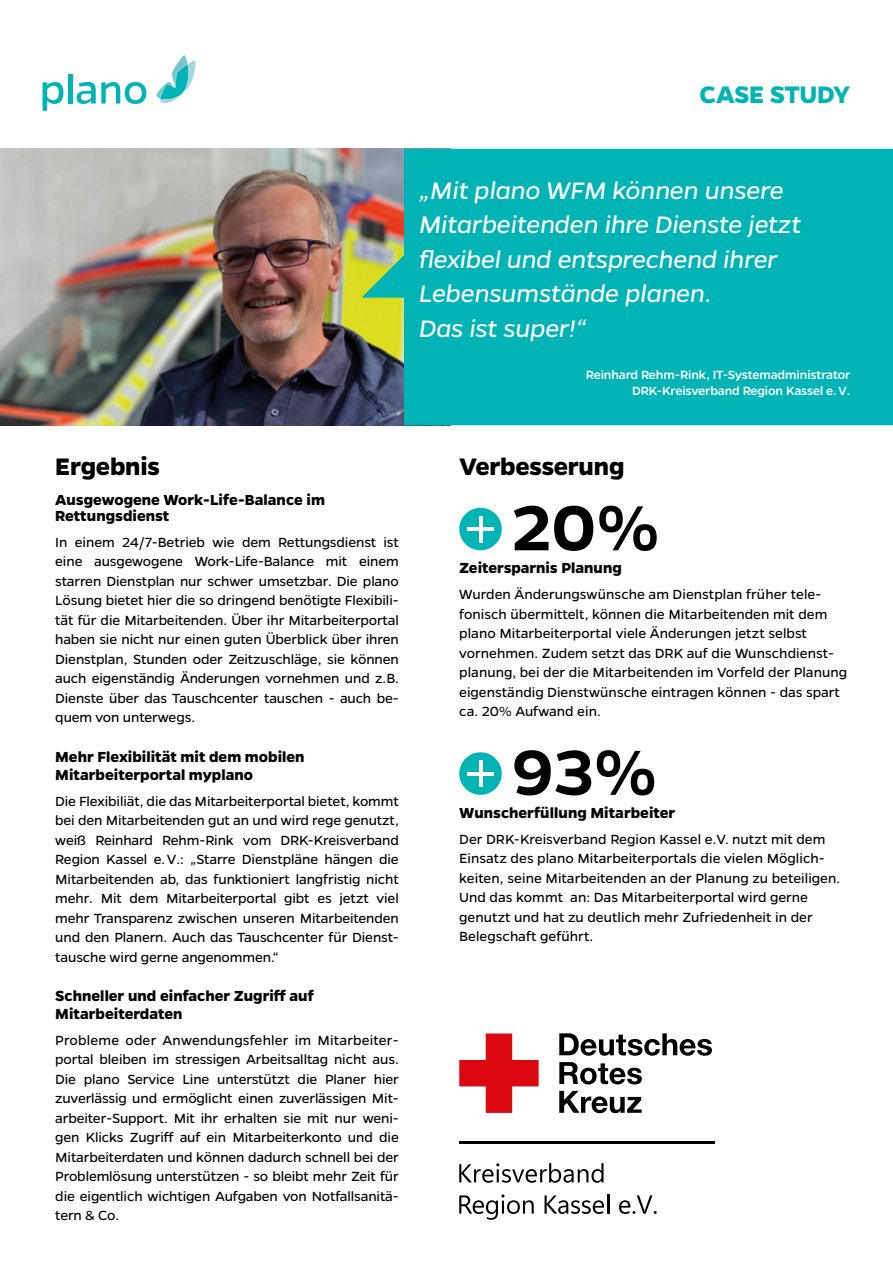
<style>
.page{position:relative;width:893px;height:1263px;background:#fff}
.page>*{position:absolute;margin:0;border:0;box-sizing:border-box;transform-origin:0 0}
.t1{font:600 72px "Gentona";color:#000}
.t2{font:italic 27px/34.5px "Gentona";letter-spacing:-.01em;color:#fff}
.t3{font:700 27px "Gentona";letter-spacing:-.01em;color:#000}
.t4{font:700 27px "Gentona";letter-spacing:-.02em;color:#00b3b5}
.t5{font:700 16.5px/18px "Gentona";color:#000}
.t6{font:15px/19.5px "Gentona";color:#000;text-align:justify}
.t7{font:500 13.5px/16.2px "Gentona";letter-spacing:-.01em;color:#fff;text-align:right}
</style>
<div class="page">
<img style="left:0;top:149px;width:361px;height:276px">
<svg style="left:361px;top:149px;width:532px;height:276px;background:#0bafae"></svg>
<div style="left:459px;top:508px;width:43px;height:42px;background:#00b3b5;border-radius:50%"></div>
<hr style="left:467px;top:527px;width:27px;height:4px;background:#fff">
<hr style="left:479px;top:516px;width:3px;height:26px;background:#fff">
<div style="left:459px;top:752px;width:43px;height:43px;background:#00b3b5;border-radius:50%"></div>
<hr style="left:467px;top:772px;width:27px;height:3px;background:#fff">
<hr style="left:479px;top:760px;width:3px;height:27px;background:#fff">
<svg style="left:459px;top:1033px;width:80px;height:80px"></svg>
<svg style="left:559px;top:1033px;width:153px;height:23px"></svg>
<svg style="left:559px;top:1062px;width:83px;height:22px"></svg>
<svg style="left:559px;top:1091px;width:83px;height:22px"></svg>
<hr style="left:459px;top:1142px;width:255px;height:2px;background:#000">
<svg style="left:459px;top:1163px;width:144px;height:20px"></svg>
<svg style="left:459px;top:1194px;width:75px;height:26px"></svg>
<svg style="left:545px;top:1194px;width:64px;height:20px"></svg>
<svg style="left:619px;top:1195px;width:38px;height:19px"></svg>
<svg style="left:156px;top:55px;width:40px;height:48px"></svg>
<svg style="left:43px;top:82px;width:20px;height:29px"></svg>
<svg style="left:77px;top:82px;width:69px;height:22px"></svg>
<hr style="left:68px;top:74px;width:4px;height:30px;background:#00b3b5">
<h2 class="t4" style="left:699px;top:78px;width:152px">CASE STUDY</h2>
<h2 class="t2" style="left:419px;top:173px;width:384px">„Mit plano WFM können unsere<br>Mitarbeitenden ihre Dienste jetzt flexibel und entsprechend ihrer<br>Lebensumstände planen.<br>Das ist super!“</h2>
<p class="t7" style="left:586px;top:367px;width:266px">Reinhard Rehm-Rink, IT-Systemadministrator<br>DRK-Kreisverband Region Kassel e.V.</p>
<h2 class="t3" style="left:55px;top:451px;width:106px">Ergebnis</h2>
<p class="t5" style="left:55px;top:491px;width:271px;line-height:16.5px">Ausgewogene Work-Life-Balance im<br>Rettungsdienst</p>
<p class="t6" style="left:55px;top:532px;width:345px">In einem 24/7-Betrieb wie dem Rettungsdienst ist eine ausgewogene Work-Life-Balance mit einem starren Dienstplan nur schwer umsetzbar. Die plano Lösung bietet hier die so dringend benötigte Flexibili&shy;tät für die Mitarbeitenden. Über ihr Mitarbeiterportal haben sie nicht nur einen guten Überblick über ihren Dienstplan, Stunden oder Zeitzuschläge, sie können auch eigenständig Änderungen vornehmen und z.B.<br>Dienste über das Tauschcenter tauschen - auch be&shy;quem von unterwegs.</p>
<p class="t5" style="left:55px;top:747px;width:251px">Mehr Flexibilität mit dem mobilen<br>Mitarbeiterportal myplano</p>
<p class="t6" style="left:55px;top:791px;width:345px">Die Flexibiliät, die das Mitarbeiterportal bietet, kommt bei den Mitarbeitenden gut an und wird rege genutzt, weiß Reinhard Rehm-Rink vom DRK-Kreisverband Region Kassel e.V.: „Starre Dienstpläne hängen die Mitarbeitenden ab, das funktioniert langfristig nicht mehr. Mit dem Mitarbeiterportal gibt es jetzt viel mehr Transparenz zwischen unseren Mitarbeitenden und den Planern. Auch das Tauschcenter für Dienst&shy;tausche wird gerne angenommen.“</p>
<p class="t5" style="left:55px;top:986px;width:260px">Schneller und einfacher Zugriff auf<br>Mitarbeiterdaten</p>
<p class="t6" style="left:55px;top:1030px;width:345px">Probleme oder Anwendungsfehler im Mitarbeiter&shy;portal bleiben im stressigen Arbeitsalltag nicht aus.<br>Die plano Service Line unterstützt die Planer hier zuverlässig und ermöglicht einen zuverlässigen Mit&shy;arbeiter-Support. Mit ihr erhalten sie mit nur weni&shy;gen Klicks Zugriff auf ein Mitarbeiterkonto und die Mitarbeiterdaten und können dadurch schnell bei der Problemlösung unterstützen - so bleibt mehr Zeit für die eigentlich wichtigen Aufgaben von Notfallsanitä&shy;tern &amp; Co.</p>
<h2 class="t3" style="left:459px;top:451px;width:167px">Verbesserung</h2>
<h1 class="t1" style="left:512px;top:486px;width:148px">20%</h1>
<p class="t6" style="left:459px;top:584px;width:389px;text-align:left">Wurden Änderungswünsche am Dienstplan früher tele&shy;fonisch übermittelt, können die Mitarbeitenden mit dem plano Mitarbeiterportal viele Änderungen jetzt selbst vornehmen. Zudem setzt das DRK auf die Wunschdienst&shy;planung, bei der die Mitarbeitenden im Vorfeld der Planung eigenständig Dienstwünsche eintragen können - das spart ca. 20% Aufwand ein.</p>
<p class="t5" style="left:459px;top:559px;width:164px">Zeitersparnis Planung</p>
<h1 class="t1" style="left:512px;top:731px;width:146px">93%</h1>
<p class="t6" style="left:459px;top:829px;width:383px;text-align:left">Der DRK-Kreisverband Region Kassel e.V. nutzt mit dem Einsatz des plano Mitarbeiterportals die vielen Möglich&shy;keiten, seine Mitarbeitenden an der Planung zu beteiligen.<br>Und das kommt an: Das Mitarbeiterportal wird gerne genutzt und hat zu deutlich mehr Zufriedenheit in der Belegschaft geführt.</p>
<p class="t5" style="left:459px;top:803px;width:218px">Wunscherfüllung Mitarbeiter</p>
</div>
